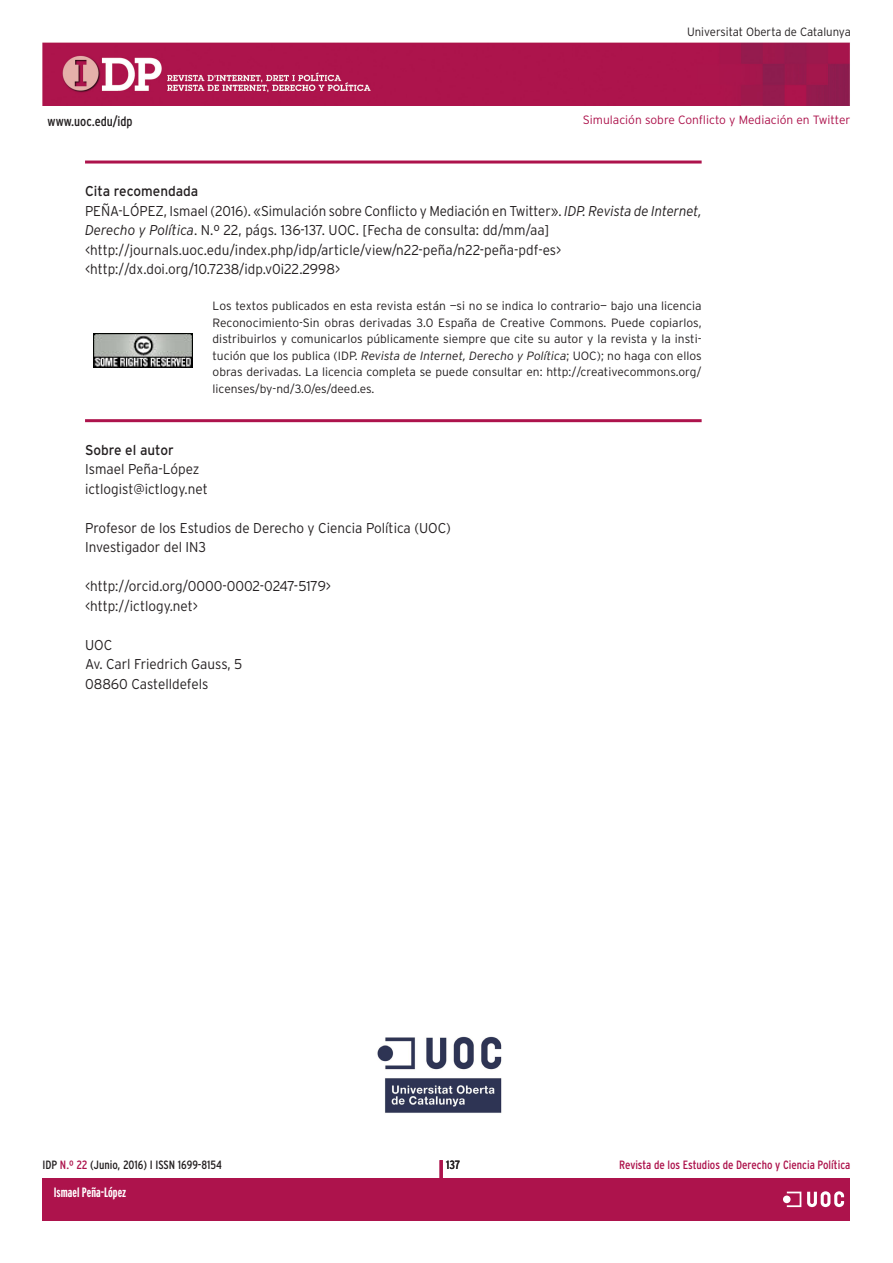
<style>
.page{position:relative;width:893px;height:1263px;background:#fff}
.page>*{position:absolute;margin:0;border:0;box-sizing:border-box;transform-origin:0 0}
.TEXTGENERAL{font:300 14.25px "Interstate";color:#231f20;scale:.95 1}
.TEXTGENERAL-2{font:300 14.25px/19.5px "Interstate";color:#231f20;scale:.94 1}
.TEXTGENERAL-3{font:14.25px "Interstate";color:#231f20;scale:.95 1}
.t1{font:700 extra-condensed 13.5px "Interstate";color:#fff}
.t2{font:condensed 13.5px "Interstate";color:#231f20}
.creativecommons{font:300 12px/16.5px "Interstate";color:#231f20;text-align:justify}
.t3{font:condensed 12px "Interstate";color:#ad134c}
.t4{font:300 12px "Interstate";color:#ad134c}
.t5{font:condensed 12px "Interstate";color:#231f20}
.TEXTSUMARI{font:300 12px "Interstate";color:#231f20;scale:.95 1}
.t6{font:700 extra-condensed 12px "Interstate";color:#fff}
.s1{font-style:italic}
.s2{color:#ad134c}
</style>
<div class="page">
<img style="left:43px;top:43px;width:807px;height:63px">
<div style="left:43px;top:1178px;width:807px;height:42px;background:#ad134c"></div>
<div style="left:783px;top:1195px;width:8px;height:8px;background:#fff;border-radius:50%"></div>
<svg style="left:787px;top:1191px;width:57px;height:17px"></svg>
<hr style="left:440px;top:1160px;width:3px;height:44px;background:#ad134c">
<hr style="left:85px;top:419px;width:617px;height:3px;background:#ad134c">
<hr style="left:85px;top:161px;width:617px;height:3px;background:#ad134c">
<img style="left:94px;top:333px;width:99px;height:35px">
<img style="left:377px;top:1036px;width:125px;height:77px">
<p class="t2" style="left:48px;top:113px;width:87px">www.uoc.edu/idp</p>
<p class="TEXTSUMARI" style="left:687px;top:25px;width:174px">Universitat Oberta de Catalunya</p>
<p class="t4" style="left:583px;top:113px;width:269px">Simulación sobre Conflicto y Mediación en Twitter</p>
<p class="TEXTGENERAL-3" style="left:85px;top:183px;width:121px">Cita recomendada</p>
<p class="TEXTGENERAL-2" style="left:85px;top:201px;width:657px">PEÑA-LÓPEZ, Ismael (2016). «Simulación sobre Conflicto y Mediación en Twitter». <span class="s1">IDP. Revista de Internet,<br>Derecho y Política</span>. N.º 22, págs. 136-137. UOC. [Fecha de consulta: dd/mm/aa]</p>
<p class="TEXTGENERAL" style="left:85px;top:242px;width:503px">&lt;http://journals.uoc.edu/index.php/idp/article/view/n22-peña/n22-peña-pdf-es&gt;</p>
<p class="TEXTGENERAL" style="left:85px;top:261px;width:270px">&lt;http://dx.doi.org/10.7238/idp.v0i22.2998&gt;</p>
<p class="creativecommons" style="left:213px;top:298px;width:491px">Los textos publicados en esta revista están —si no se indica lo contrario— bajo una licencia Reconocimiento-Sin obras derivadas 3.0 España de Creative Commons. Puede copiarlos, distribuirlos y comunicarlos públicamente siempre que cite su autor y la revista y la insti&shy;tución que los publica (IDP. <span class="s1">Revista de Internet, Derecho y Política</span>; UOC); no haga con ellos obras derivadas. La licencia completa se puede consultar en: http://creativecommons.org/ licenses/by-nd/3.0/es/deed.es.</p>
<p class="TEXTGENERAL-3" style="left:85px;top:442px;width:95px">Sobre el autor</p>
<p class="TEXTGENERAL" style="left:85px;top:461px;width:122px">Ismael Peña-López</p>
<p class="TEXTGENERAL" style="left:85px;top:481px;width:131px">ictlogist@ictlogy.net</p>
<p class="TEXTGENERAL" style="left:85px;top:520px;width:387px">Profesor de los Estudios de Derecho y Ciencia Política (UOC)</p>
<p class="TEXTGENERAL" style="left:85px;top:539px;width:129px">Investigador del IN3</p>
<p class="TEXTGENERAL" style="left:85px;top:578px;width:261px">&lt;http://orcid.org/0000-0002-0247-5179&gt;</p>
<p class="TEXTGENERAL" style="left:85px;top:598px;width:120px">&lt;http://ictlogy.net&gt;</p>
<p class="TEXTGENERAL" style="left:85px;top:637px;width:30px">UOC</p>
<p class="TEXTGENERAL" style="left:85px;top:656px;width:167px">Av. Carl Friedrich Gauss, 5</p>
<p class="TEXTGENERAL" style="left:85px;top:676px;width:131px">08860 Castelldefels</p>
<p class="t5" style="left:446px;top:1158px;width:15px">137</p>
<p class="t5" style="left:43px;top:1158px;width:181px">IDP <span class="s2">N.º 22</span> (Junio, 2016) I ISSN 1699-8154</p>
<p class="t3" style="left:619px;top:1158px;width:233px">Revista de los Estudios de Derecho y Ciencia Política</p>
<p class="t1" style="left:54px;top:1185px;width:66px">Jose R. Agustina</p>
<p class="t1" style="left:54px;top:1185px;width:74px">Ismael Peña-López</p>
<p class="t6" style="left:54px;top:1185px;width:31px">Eloi Puig</p>
<p class="t6" style="left:59px;top:1185px;width:31px">Eloi Puig</p>
</div>
